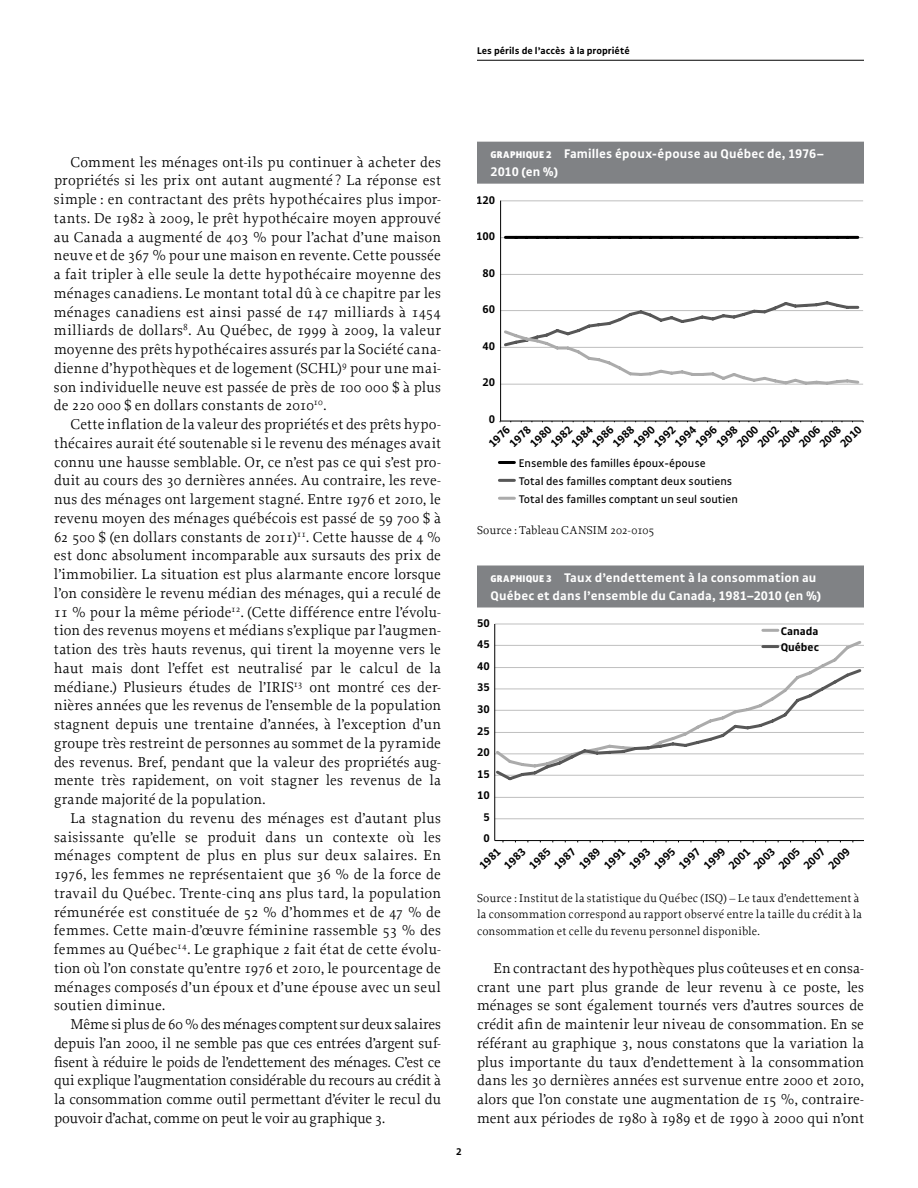
<style>
.page{position:relative;width:918px;height:1188px;background:#fff}
.page>*{position:absolute;margin:0;border:0;box-sizing:border-box;transform-origin:0 0}
.t1{font:15px/18.8px "Proforma";letter-spacing:.005em;color:#000;text-align:justify}
.t2{font:700 13.5px/18px "Gak Sans";letter-spacing:.01em;color:#fff}
.t3{font:12px/16.5px "Proforma";letter-spacing:.015em;color:#000}
.t4{font:700 12px/16.2px "Gak Sans";color:#000}
.t5{font:12px/17.9px "Gak Sans";color:#000}
.t6{font:700 10.5px "Gak Sans";color:#000}
.s1{font-weight:900;font-size:10.5px}
.s2{font-size:13.5px}
</style>
<div class="page">
<hr style="left:477px;top:60px;width:387px;height:1px;background:#000">
<div style="left:477px;top:142px;width:387px;height:42px;background:#808285"></div>
<div style="left:477px;top:566px;width:387px;height:42px;background:#808285"></div>
<hr style="left:500px;top:384px;width:363px;height:1px;background:#bfbfbf">
<hr style="left:500px;top:347px;width:363px;height:1px;background:#bfbfbf">
<hr style="left:500px;top:310px;width:363px;height:1px;background:#bfbfbf">
<hr style="left:500px;top:274px;width:363px;height:1px;background:#bfbfbf">
<hr style="left:500px;top:237px;width:363px;height:1px;background:#bfbfbf">
<hr style="left:500px;top:201px;width:363px;height:1px;background:#bfbfbf">
<hr style="left:500px;top:201px;width:1px;height:220px;background:#000">
<hr style="left:501px;top:421px;width:362px;height:1px;background:#000">
<svg style="left:505px;top:236px;width:342px;height:3px"></svg>
<svg style="left:847px;top:236px;width:11px;height:3px"></svg>
<svg style="left:502px;top:301px;width:359px;height:84px"></svg>
<hr style="left:499px;top:461px;width:15px;height:3px;background:#000">
<hr style="left:499px;top:479px;width:15px;height:3px;background:#575757">
<hr style="left:499px;top:497px;width:15px;height:3px;background:#ababab">
<hr style="left:495px;top:819px;width:369px;height:1px;background:#bfbfbf">
<hr style="left:495px;top:797px;width:369px;height:1px;background:#bfbfbf">
<hr style="left:495px;top:624px;width:369px;height:1px;background:#bfbfbf">
<hr style="left:494px;top:624px;width:1px;height:217px;background:#000">
<hr style="left:495px;top:840px;width:369px;height:1px;background:#000">
<svg style="left:494px;top:638px;width:370px;height:29px"></svg>
<svg style="left:494px;top:667px;width:370px;height:116px"></svg>
<hr style="left:763px;top:629px;width:15px;height:3px;background:#ababab">
<hr style="left:763px;top:645px;width:15px;height:3px;background:#575757">
<p class="t6" style="left:477px;top:45px;width:154px">Les périls de l’accès à la propriété</p>
<p class="t1" style="left:54px;top:152px;width:389px;text-indent:17px">Comment les ménages ont-ils pu continuer à acheter des propriétés si les prix ont autant augmenté ? La réponse est simple : en contractant des prêts hypothécaires plus impor&shy;tants. De 1982 à 2009, le prêt hypothécaire moyen approuvé au Canada a augmenté de 403 % pour l’achat d’une maison neuve et de 367 % pour une maison en revente. Cette poussée a fait tripler à elle seule la dette hypothécaire moyenne des ménages canadiens. Le montant total dû à ce chapitre par les ménages canadiens est ainsi passé de 147 milliards à 1454 milliards de dollars<sup>8</sup>. Au Québec, de 1999 à 2009, la valeur moyenne des prêts hypothécaires assurés par la Société cana&shy;dienne d’hypothèques et de logement (SCHL)<sup>9</sup> pour une mai&shy;son individuelle neuve est passée de près de 100 000 $ à plus de 220 000 $ en dollars constants de 2010<sup>10</sup>.</p>
<p class="t1" style="left:54px;top:415px;width:389px;text-indent:17px">Cette inflation de la valeur des propriétés et des prêts hypo&shy;thécaires aurait été soutenable si le revenu des ménages avait connu une hausse semblable. Or, ce n’est pas ce qui s’est pro&shy;duit au cours des 30 dernières années. Au contraire, les reve&shy;nus des ménages ont largement stagné. Entre 1976 et 2010, le revenu moyen des ménages québécois est passé de 59 700 $ à 62 500 $ (en dollars constants de 2011)<sup>11</sup>. Cette hausse de 4 % est donc absolument incomparable aux sursauts des prix de l’immobilier. La situation est plus alarmante encore lorsque l’on considère le revenu médian des ménages, qui a reculé de 11 % pour la même période<sup>12</sup>. (Cette différence entre l’évolu&shy;tion des revenus moyens et médians s’explique par l’augmen&shy;tation des très hauts revenus, qui tirent la moyenne vers le haut mais dont l’effet est neutralisé par le calcul de la médiane.) Plusieurs études de l’IRIS<sup>13</sup> ont montré ces der&shy;nières années que les revenus de l’ensemble de la population stagnent depuis une trentaine d’années, à l’exception d’un groupe très restreint de personnes au sommet de la pyramide des revenus. Bref, pendant que la valeur des propriétés aug&shy;mente très rapidement, on voit stagner les revenus de la grande majorité de la population.</p>
<p class="t1" style="left:54px;top:808px;width:389px;text-indent:17px">La stagnation du revenu des ménages est d’autant plus saisissante qu’elle se produit dans un contexte où les ménages comptent de plus en plus sur deux salaires. En 1976, les femmes ne représentaient que 36 % de la force de travail du Québec. Trente-cinq ans plus tard, la population rémunérée est constituée de 52 % d’hommes et de 47 % de femmes. Cette main-d’œuvre féminine rassemble 53 % des femmes au Québec<sup>14</sup>. Le graphique 2 fait état de cette évolu&shy;tion où l’on constate qu’entre 1976 et 2010, le pourcentage de ménages composés d’un époux et d’une épouse avec un seul soutien diminue.</p>
<p class="t1" style="left:54px;top:1015px;width:389px;text-indent:16px">Même si plus de 60% des ménages comptent sur deux salaires depuis l’an 2000, il ne semble pas que ces entrées d’argent suf&shy;fisent à réduire le poids de l’endettement des ménages. C’est ce qui explique l’augmentation considérable du recours au crédit à la consommation comme outil permettant d’éviter le recul du pouvoir d’achat, comme on peut le voir au graphique 3.</p>
<p class="t6" style="left:456px;top:1146px;width:7px">2</p>
<p class="t2" style="left:490px;top:145px;width:335px"><span class="s1">GRAPHIQUE 2</span> Familles époux-épouse au Québec de, 1976–<br>2010 (en %)</p>
<p class="t4" style="left:476px;top:192px;width:21px">120</p>
<p class="t4" style="left:476px;top:228px;width:21px">100</p>
<p class="t4" style="left:482px;top:265px;width:14px">80</p>
<p class="t4" style="left:482px;top:301px;width:14px">60</p>
<p class="t4" style="left:482px;top:338px;width:14px">40</p>
<p class="t4" style="left:482px;top:375px;width:14px">20</p>
<p class="t4" style="left:489px;top:411px;width:8px">0</p>
<p class="t4" style="left:485px;top:440px;width:27px;rotate:-45deg">1976</p>
<p class="t4" style="left:505px;top:440px;width:27px;rotate:-45deg">1978</p>
<p class="t4" style="left:526px;top:440px;width:27px;rotate:-45deg">1980</p>
<p class="t4" style="left:547px;top:440px;width:27px;rotate:-45deg">1982</p>
<p class="t4" style="left:567px;top:440px;width:27px;rotate:-45deg">1984</p>
<p class="t4" style="left:588px;top:440px;width:27px;rotate:-45deg">1986</p>
<p class="t4" style="left:609px;top:440px;width:27px;rotate:-45deg">1988</p>
<p class="t4" style="left:629px;top:440px;width:27px;rotate:-45deg">1990</p>
<p class="t4" style="left:650px;top:440px;width:27px;rotate:-45deg">1992</p>
<p class="t4" style="left:671px;top:440px;width:27px;rotate:-45deg">1994</p>
<p class="t4" style="left:692px;top:440px;width:27px;rotate:-45deg">1996</p>
<p class="t4" style="left:712px;top:440px;width:27px;rotate:-45deg">1998</p>
<p class="t4" style="left:733px;top:440px;width:27px;rotate:-45deg">2000</p>
<p class="t4" style="left:774px;top:440px;width:27px;rotate:-45deg">2004</p>
<p class="t4" style="left:836px;top:440px;width:27px;rotate:-45deg">2010</p>
<p class="t4" style="left:795px;top:440px;width:27px;rotate:-45deg">2006</p>
<p class="t4" style="left:816px;top:440px;width:27px;rotate:-45deg">2008</p>
<p class="t4" style="left:754px;top:440px;width:27px;rotate:-45deg">2002</p>
<p class="t5" style="left:519px;top:454px;width:221px">Ensemble des familles époux-épouse<br>Total des familles comptant deux soutiens<br>Total des familles comptant un seul soutien</p>
<p class="t3" style="left:477px;top:522px;width:179px">Source : Tableau CANSIM 202-0105</p>
<p class="t2" style="left:490px;top:569px;width:332px"><span class="s1">GRAPHIQUE 3</span> Taux d’endettement à la consommation au<br>Québec et dans l’ensemble du Canada, 1981–2010 (en %)</p>
<p class="t4" style="left:477px;top:615px;width:14px">50</p>
<p class="t4" style="left:477px;top:636px;width:14px">45</p>
<p class="t4" style="left:477px;top:658px;width:14px">40</p>
<p class="t4" style="left:477px;top:679px;width:14px">35</p>
<p class="t4" style="left:477px;top:701px;width:14px">30</p>
<p class="t4" style="left:477px;top:723px;width:14px">25</p>
<p class="t4" style="left:477px;top:744px;width:14px">20</p>
<p class="t4" style="left:477px;top:766px;width:14px">15</p>
<p class="t4" style="left:477px;top:787px;width:14px">10</p>
<p class="t4" style="left:483px;top:809px;width:8px">5</p>
<p class="t4" style="left:483px;top:830px;width:8px">0</p>
<p class="t4" style="left:781px;top:623px;width:40px">Canada<br>Québec</p>
<p class="t4" style="left:475px;top:862px;width:27px;rotate:-45deg">1981</p>
<p class="t4" style="left:500px;top:862px;width:27px;rotate:-45deg">1983</p>
<p class="t4" style="left:525px;top:862px;width:27px;rotate:-45deg">1985</p>
<p class="t4" style="left:550px;top:862px;width:27px;rotate:-45deg">1987</p>
<p class="t4" style="left:575px;top:862px;width:27px;rotate:-45deg">1989</p>
<p class="t4" style="left:600px;top:862px;width:27px;rotate:-45deg">1991</p>
<p class="t4" style="left:625px;top:862px;width:27px;rotate:-45deg">1993</p>
<p class="t4" style="left:650px;top:862px;width:27px;rotate:-45deg">1995</p>
<p class="t4" style="left:675px;top:862px;width:27px;rotate:-45deg">1997</p>
<p class="t4" style="left:700px;top:862px;width:27px;rotate:-45deg">1999</p>
<p class="t4" style="left:725px;top:862px;width:27px;rotate:-45deg">2001</p>
<p class="t4" style="left:750px;top:862px;width:27px;rotate:-45deg">2003</p>
<p class="t4" style="left:775px;top:862px;width:27px;rotate:-45deg">2005</p>
<p class="t4" style="left:800px;top:862px;width:27px;rotate:-45deg">2007</p>
<p class="t4" style="left:824px;top:862px;width:27px;rotate:-45deg">2009</p>
<p class="t3" style="left:477px;top:889px;width:387px">Source : Institut de la statistique du Québec (ISQ) – Le taux d’endettement à la consommation correspond au rapport observé entre la taille du crédit à la consommation et celle du <span class="s2">r</span>evenu personnel disponible.</p>
<p class="t1" style="left:477px;top:958px;width:389px;text-indent:16px">En contractant des hypothèques plus coûteuses et en consa&shy;crant une part plus grande de leur revenu à ce poste, les ménages se sont également tournés vers d’autres sources de crédit afin de maintenir leur niveau de consommation. En se référant au graphique 3, nous constatons que la variation la plus importante du taux d’endettement à la consommation dans les 30 dernières années est survenue entre 2000 et 2010, alors que l’on constate une augmentation de 15 %, contraire&shy;ment aux périodes de 1980 à 1989 et de 1990 à 2000 qui n’ont</p>
</div>
